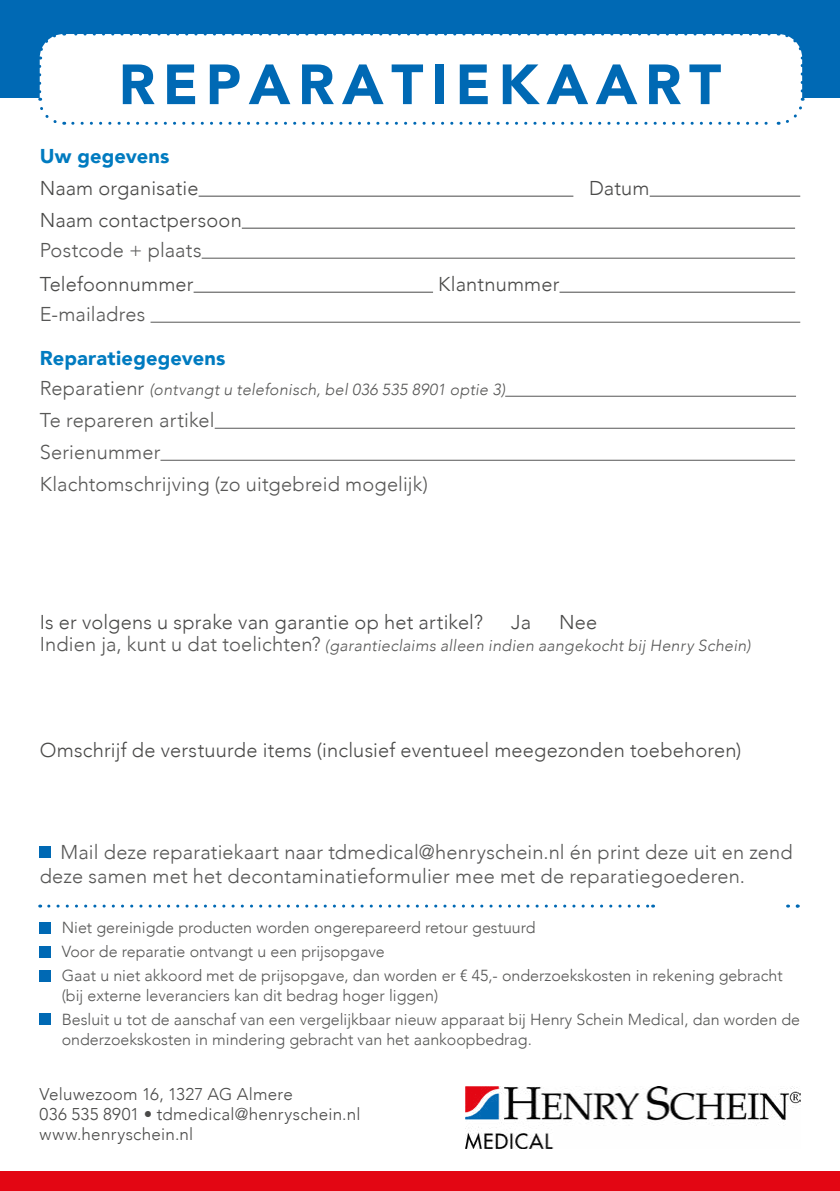
<style>
.page{position:relative;width:840px;height:1191px;background:#fff}
.page>*{position:absolute;margin:0;border:0;box-sizing:border-box;transform-origin:0 0}
.t1{font:900 56px "Avenir";letter-spacing:.135em;color:#0069b4}
.t2{font:300 20px/24px "Avenir";letter-spacing:.01em;color:#575756}
.t3{font:300 20px "Avenir";letter-spacing:.01em;color:#4a4a49}
.t4{font:900 20px "Avenir";letter-spacing:.01em;color:#007bc0}
.t5{font:300 17px "Avenir";letter-spacing:.015em;color:#4a4a49}
.t6{font:300 16px "Avenir";color:#575756}
.t7{font:italic 300 16px "Avenir";letter-spacing:.02em;color:#575756}
.s1{font-style:normal;font-size:20px}
</style>
<div class="page">
<div style="left:40px;top:1013px;width:11px;height:12px;background:#0069b4"></div>
<hr style="left:198px;top:196px;width:375px;height:1px;background:#4a4a49">
<hr style="left:649px;top:196px;width:150px;height:1px;background:#4a4a49">
<hr style="left:242px;top:228px;width:552px;height:1px;background:#4a4a49">
<hr style="left:201px;top:258px;width:593px;height:1px;background:#575756">
<hr style="left:193px;top:292px;width:240px;height:1px;background:#4a4a49">
<hr style="left:559px;top:292px;width:235px;height:1px;background:#4a4a49">
<hr style="left:150px;top:322px;width:649px;height:1px;background:#575756">
<hr style="left:505px;top:396px;width:290px;height:1px;background:#575756">
<hr style="left:214px;top:428px;width:580px;height:1px;background:#575756">
<hr style="left:160px;top:460px;width:634px;height:1px;background:#575756">
<div style="left:0;top:0;width:839px;height:98px;background:#0069b4"></div>
<div style="left:40px;top:34px;width:761px;height:89px;background:#fff;border-radius:24px"></div>
<svg style="left:39px;top:34px;width:19px;height:26px"></svg>
<svg style="left:38px;top:66px;width:27px;height:59px"></svg>
<svg style="left:73px;top:98px;width:731px;height:27px"></svg>
<svg style="left:777px;top:34px;width:26px;height:57px"></svg>
<svg style="left:64px;top:34px;width:704px;height:2px"></svg>
<div style="left:0;top:1171px;width:839px;height:20px;background:#e30613"></div>
<img style="left:465px;top:1086px;width:335px;height:63px">
<div style="left:40px;top:846px;width:11px;height:12px;background:#0069b4"></div>
<svg style="left:49px;top:904px;width:604px;height:3px"></svg>
<svg style="left:787px;top:904px;width:10px;height:3px"></svg>
<div style="left:40px;top:922px;width:11px;height:11px;background:#0069b4"></div>
<div style="left:40px;top:946px;width:11px;height:11px;background:#0069b4"></div>
<div style="left:40px;top:970px;width:11px;height:11px;background:#0069b4"></div>
<p class="t1" style="left:119px;top:37px;width:603px">REPARATIEKAART</p>
<p class="t4" style="left:40px;top:138px;width:131px">Uw gegevens</p>
<p class="t3" style="left:40px;top:176px;width:160px">Naam organisatie</p>
<p class="t3" style="left:588px;top:176px;width:62px">Datum</p>
<p class="t3" style="left:40px;top:208px;width:203px">Naam contactpersoon</p>
<p class="t2" style="left:40px;top:238px;width:163px">Postcode + plaats</p>
<p class="t3" style="left:40px;top:272px;width:155px">Telefoonnummer</p>
<p class="t3" style="left:438px;top:272px;width:123px">Klantnummer</p>
<p class="t2" style="left:40px;top:302px;width:107px">E-mailadres</p>
<p class="t4" style="left:40px;top:340px;width:187px">Reparatiegegevens</p>
<p class="t7" style="left:40px;top:380px;width:466px"><span class="s1">Reparatienr</span> (ontvangt u telefonisch, bel 036 535 8901 optie 3)</p>
<p class="t2" style="left:40px;top:408px;width:176px">Te repareren artikel</p>
<p class="t2" style="left:40px;top:440px;width:122px">Serienummer</p>
<p class="t2" style="left:40px;top:472px;width:389px">Klachtomschrijving (zo uitgebreid mogelijk)</p>
<p class="t3" style="left:40px;top:610px;width:445px">Is er volgens u sprake van garantie op het artikel?</p>
<p class="t3" style="left:511px;top:610px;width:21px">Ja</p>
<p class="t3" style="left:559px;top:610px;width:40px">Nee</p>
<p class="t7" style="left:40px;top:636px;width:712px"><span class="s1">Indien ja, kunt u dat toelichten?</span> (garantieclaims alleen indien aangekocht bij Henry Schein)</p>
<p class="t3" style="left:40px;top:738px;width:702px">Omschrijf de verstuurde items (inclusief eventueel meegezonden toebehoren)</p>
<p class="t2" style="left:40px;top:840px;width:754px;text-indent:21px">Mail deze reparatiekaart naar tdmedical@henryschein.nl én print deze uit en zend deze samen met het decontaminatieformulier mee met de reparatiegoederen.</p>
<p class="t6" style="left:62px;top:918px;width:475px">Niet gereinigde producten worden ongerepareerd retour gestuurd</p>
<p class="t6" style="left:62px;top:942px;width:324px">Voor de reparatie ontvangt u een prijsopgave</p>
<p class="t6" style="left:62px;top:966px;width:722px">Gaat u niet akkoord met de prijsopgave, dan worden er € 45,- onderzoekskosten in rekening gebracht</p>
<p class="t6" style="left:62px;top:986px;width:378px">(bij externe leveranciers kan dit bedrag hoger liggen)</p>
<p class="t6" style="left:62px;top:1010px;width:739px">Besluit u tot de aanschaf van een vergelijkbaar nieuw apparaat bij Henry Schein Medical, dan worden de</p>
<p class="t6" style="left:62px;top:1030px;width:471px">onderzoekskosten in mindering gebracht van het aankoopbedrag.</p>
<p class="t5" style="left:40px;top:1084px;width:254px">Veluwezoom 16, 1327 AG Almere</p>
<p class="t5" style="left:40px;top:1104px;width:322px">036 535 8901 • tdmedical@henryschein.nl</p>
<p class="t5" style="left:40px;top:1124px;width:155px">www.henryschein.nl</p>
</div>
